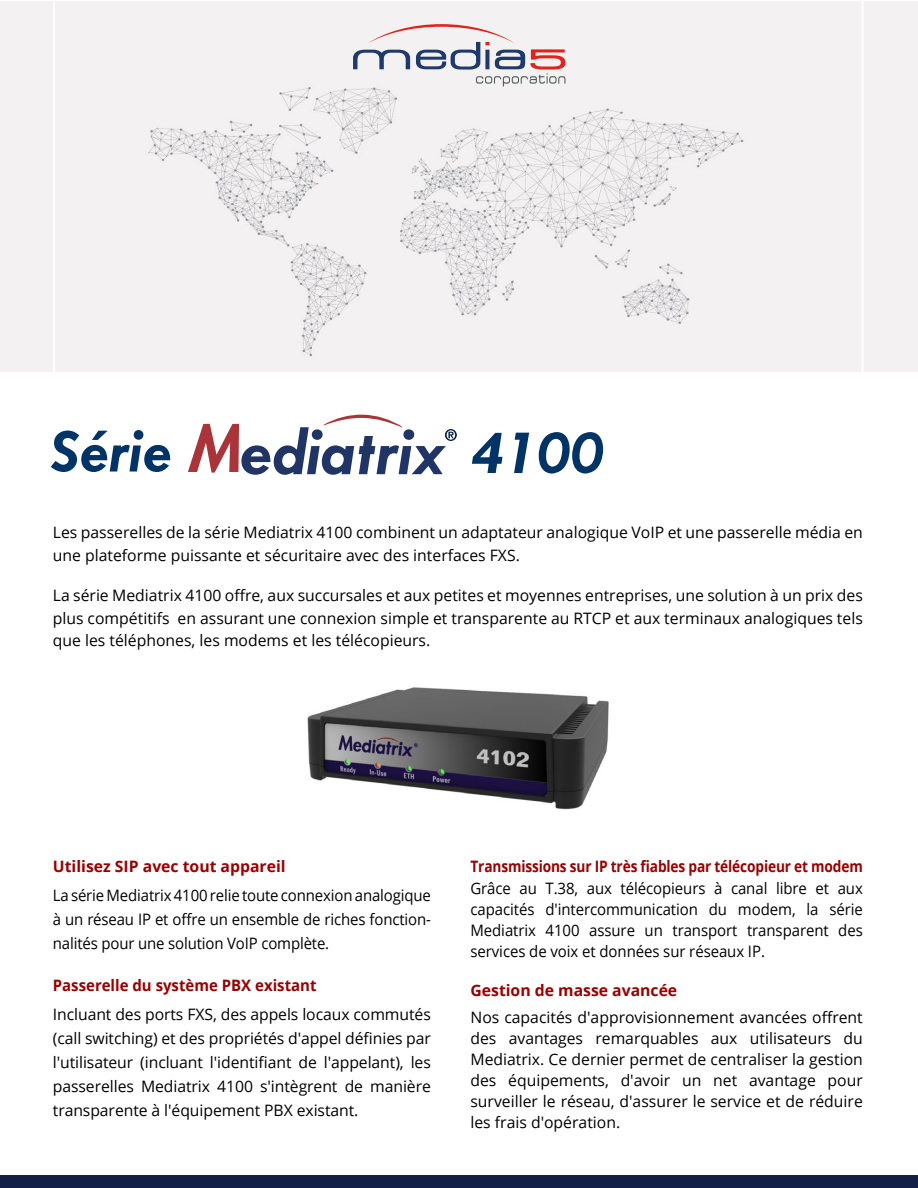
<style>
.page{position:relative;width:918px;height:1188px;background:#fff}
.page>*{position:absolute;margin:0;border:0;box-sizing:border-box;transform-origin:0 0}
.t1{font:italic 700 63px "Tw Cen";color:#036}
.t2{font:15.75px/21px "Open Sans";color:#000;text-align:justify}
.t3{font:15.75px/21px "Open Sans";color:#000;text-align:justify;scale:.95 1}
.t4{font:700 15.75px "Open Sans";color:#900;scale:.87 1}
.t5{font:700 15.75px "Open Sans";color:#900}
.t6{font:700 15.75px "Open Sans";color:#900;scale:.95 1}
.s1{font-size:68.1px;color:#203566}
</style>
<div class="page">
<img style="left:0;top:1px;width:918px;height:371px">
<hr style="left:53px;top:1px;width:2px;height:380px;background:#fff">
<svg style="left:353px;top:24px;width:212px;height:63px"></svg>
<div style="left:0;top:1175px;width:918px;height:13px;background:#131f48"></div>
<img style="left:307px;top:687px;width:302px;height:123px">
<hr style="left:862px;top:0;width:1px;height:376px;background:#fff">
<svg style="left:188px;top:424px;width:51px;height:49px"></svg>
<svg style="left:324px;top:414px;width:78px;height:13px"></svg>
<svg style="left:445px;top:429px;width:12px;height:12px"></svg>
<h1 class="t1" style="left:52px;top:414px;width:554px">Série <span class="s1">ediatrix</span> 4100</h1>
<p class="t2" style="left:53px;top:521px;width:812px;line-height:22.5px">Les passerelles de la série Mediatrix 4100 combinent un adaptateur analogique VoIP et une passerelle média en une plateforme puissante et sécuritaire avec des interfaces FXS.</p>
<p class="t2" style="left:53px;top:584px;width:812px;line-height:22.5px">La série Mediatrix 4100 offre, aux succursales et aux petites et moyennes entreprises, une solution à un prix des plus compétitifs en assurant une connexion simple et transparente au RTCP et aux terminaux analogiques tels que les téléphones, les modems et les télécopieurs.</p>
<p class="t5" style="left:53px;top:855px;width:234px">Utilisez SIP avec tout appareil</p>
<p class="t3" style="left:53px;top:883px;width:399px;line-height:24px">La série Mediatrix 4100 relie toute connexion analogique à un réseau IP et offre un ensemble de riches fonction&shy;nalités pour une solution VoIP complète.</p>
<p class="t6" style="left:53px;top:974px;width:279px">Passerelle du système PBX existant</p>
<p class="t2" style="left:53px;top:1002px;width:380px;line-height:24px">Incluant des ports FXS, des appels locaux commutés (call switching) et des propriétés d'appel définies par l'utilisateur (incluant l'identifiant de l'appelant), les passerelles Mediatrix 4100 s'intègrent de manière transparente à l'équipement PBX existant.</p>
<p class="t4" style="left:470px;top:855px;width:453px">Transmissions sur IP très fiables par télécopieur et modem</p>
<p class="t3" style="left:470px;top:878px;width:415px">Grâce au T.38, aux télécopieurs à canal libre et aux capacités d'intercommunication du modem, la série Mediatrix 4100 assure un transport transparent des services de voix et données sur réseaux IP.</p>
<p class="t5" style="left:470px;top:980px;width:208px">Gestion de masse avancée</p>
<p class="t2" style="left:470px;top:1006px;width:394px">Nos capacités d'approvisionnement avancées offrent des avantages remarquables aux utilisateurs du Mediatrix. Ce dernier permet de centraliser la gestion des équipements, d'avoir un net avantage pour surveiller le réseau, d'assurer le service et de réduire les frais d'opération.</p>
</div>
